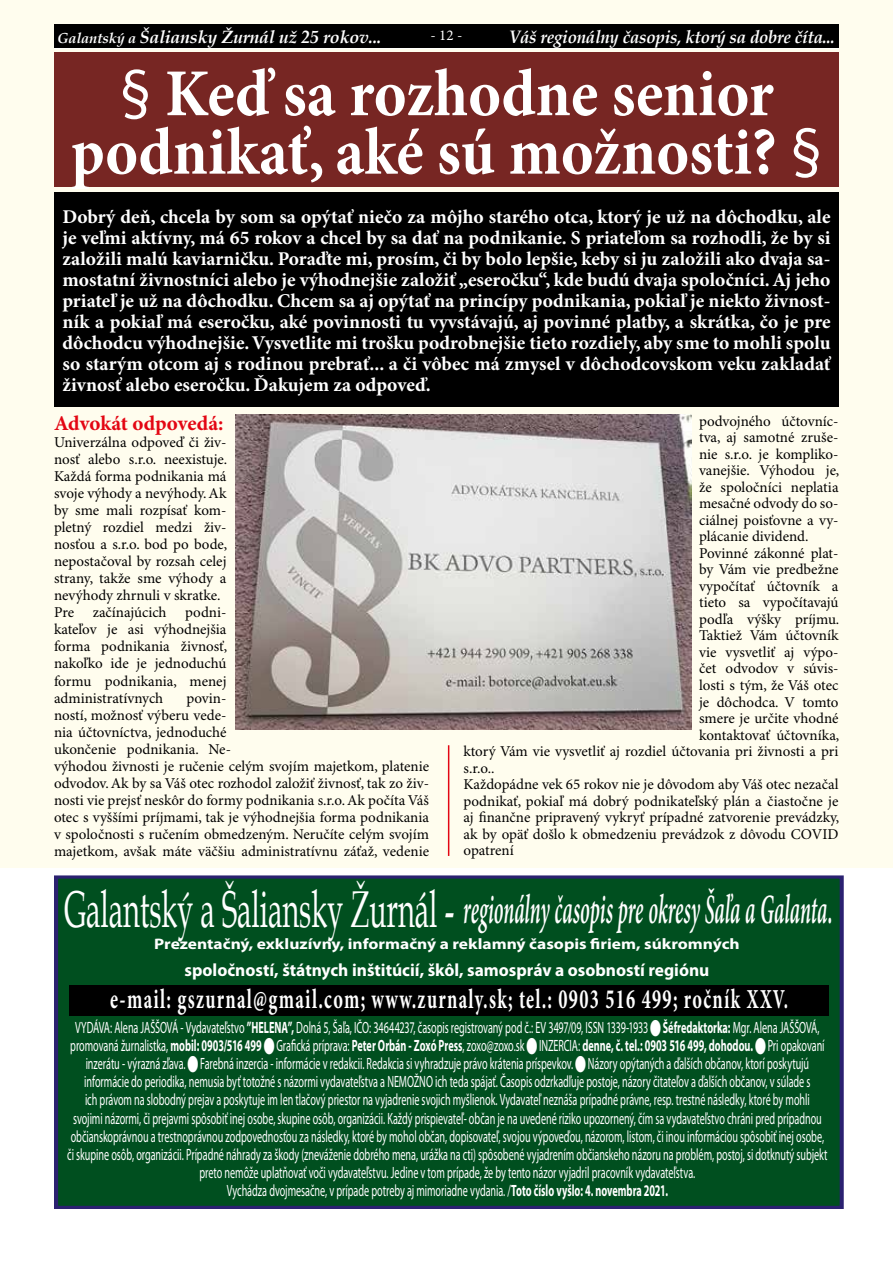
<style>
.page{position:relative;width:893px;height:1263px;background:#fff}
.page>*{position:absolute;margin:0;border:0;box-sizing:border-box;transform-origin:0 0}
.t1{font:700 67.05px/58.5px "Minion Pro";color:#fff;text-align:center;scale:.93 1}
.t2{font:italic 600 41.7px "Minion Pro";color:#fff;scale:.48 1}
.t3{font:700 27.9px "Minion Pro";letter-spacing:.07em;color:#fff;scale:.65 1}
.t4{font:700 21px "Minion Pro";letter-spacing:-.005em;color:#e30613}
.t5{font:700 19.5px/21px "Minion Pro";color:#fff;text-align:justify}
.t6{font:italic 700 18px "Book Antiqua";letter-spacing:-.01em;color:#fff;scale:.93 1}
.t7{font:700 17.7px "Myriad Pro";color:#fff}
.t8{font:italic 700 17.7px "Book Antiqua";letter-spacing:-.01em;color:#fff}
.t9{font:16.35px/18.1px "Myriad Pro";letter-spacing:-.005em;color:#fff;text-align:center;scale:.62 1}
.t10{font:700 15.3px "Myriad Pro";color:#fff;scale:1.14 1}
.t11{font:15px/17.1px "Minion Pro";color:#000}
.t12{font:15px "Minion Pro";color:#fff}
.s1{font-size:14.55px}
.s2{font-family:"Myriad Pro";font-weight:400}
.s3{font-family:"Book Antiqua";font-weight:400;font-style:normal;font-size:51.75px}
.s4{font-size:27.45px}
.s5{font-weight:700}
</style>
<div class="page">
<div style="left:0;top:0;width:893px;height:867px;background:#fffdee"></div>
<div style="left:54px;top:52px;width:785px;height:135px;background:#772623"></div>
<img style="left:235px;top:415px;width:457px;height:315px">
<div style="left:54px;top:192px;width:785px;height:215px;background:#000"></div>
<hr style="left:448px;top:745px;width:1px;height:111px;background:#e30613">
<div style="left:56px;top:877px;width:786px;height:330px;background:#004f1f"></div>
<div style="left:54px;top:875px;width:789px;height:334px;border:4px solid #2b2171"></div>
<div style="left:69px;top:985px;width:760px;height:30px;background:#000"></div>
<hr style="left:54px;top:47px;width:785px;height:2px;background:#fff">
<div style="left:54px;top:24px;width:785px;height:24px;background:#000"></div>
<p class="t8" style="left:57px;top:24px;width:326px"><span class="s1">Galantský a</span> Šaliansky Žurnál už 25 rokov...</p>
<p class="t12" style="left:431px;top:26px;width:33px">- 12 -</p>
<p class="t6" style="left:509px;top:24px;width:352px">Váš regionálny časopis, ktorý sa dobre číta...</p>
<h1 class="t1" style="left:71px;top:67px;width:810px"><span class="s2">§</span> Keď sa rozhodne senior podnikať, aké sú možnosti? <span class="s2">§</span></h1>
<p class="t5" style="left:63px;top:207px;width:770px">Dobrý deň, chcela by som sa opýtať niečo za môjho starého otca, ktorý je už na dôchodku, ale je veľmi aktívny, má 65 rokov a chcel by sa dať na podnikanie. S priateľom sa rozhodli, že by si založili malú kaviarničku. Poraďte mi, prosím, či by bolo lepšie, keby si ju založili ako dvaja sa&shy;mostatní živnostníci alebo je výhodnejšie založiť „eseročku“, kde budú dvaja spoločníci. Aj jeho priateľ je už na dôchodku. Chcem sa aj opýtať na princípy podnikania, pokiaľ je niekto živnost&shy;ník a pokiaľ má eseročku, aké povinnosti tu vyvstávajú, aj povinné platby, a skrátka, čo je pre dôchodcu výhodnejšie. Vysvetlite mi trošku podrobnejšie tieto rozdiely, aby sme to mohli spolu so starým otcom aj s rodinou prebrať... a či vôbec má zmysel v dôchodcovskom veku zakladať živnosť alebo eseročku. Ďakujem za odpoveď.</p>
<h3 class="t4" style="left:54px;top:411px;width:171px">Advokát odpovedá:</h3>
<p class="t11" style="left:54px;top:434px;width:175px">Univerzálna odpoveď či živ&shy;nosť alebo s.r.o. neexistuje.<br>Každá forma podnikania má svoje výhody a nevýhody. Ak by sme mali rozpísať kom&shy;pletný rozdiel medzi živ&shy;nosťou a s.r.o. bod po bode, nepostačoval by rozsah celej strany, takže sme výhody a nevýhody zhrnuli v skratke.<br>Pre začínajúcich podni&shy;kateľov je asi výhodnejšia forma podnikania živnosť, nakoľko ide je jednoduchú formu podnikania, menej administratívnych</p>
<p class="t11" style="left:54px;top:690px;width:377px;text-indent:133px">povin-<br>ností, možnosť výberu vede-<br>nia účtovníctva, jednoduché<br>ukončenie podnikania. Ne-<br>výhodou živnosti je ručenie celým svojím majetkom, platenie odvodov. Ak by sa Váš otec rozhodol založiť živnosť, tak zo živ&shy;nosti vie prejsť neskôr do formy podnikania s.r.o. Ak počíta Váš otec s vyššími príjmami, tak je výhodnejšia forma podnikania v spoločnosti s ručením obmedzeným. Neručíte celým svojím majetkom, avšak máte väčšiu administratívnu záťaž, vedenie</p>
<p class="t11" style="left:699px;top:413px;width:141px">podvojného účtovníc-</p>
<p class="t11" style="left:699px;top:429px;width:141px">tva, aj samotné zruše-</p>
<p class="t11" style="left:699px;top:446px;width:141px">nie s.r.o. je kompliko-</p>
<p class="t11" style="left:699px;top:462px;width:142px">vanejšie. Výhodou je,</p>
<p class="t11" style="left:699px;top:479px;width:141px">že spoločníci neplatia</p>
<p class="t11" style="left:699px;top:495px;width:141px">mesačné odvody do so-</p>
<p class="t11" style="left:699px;top:512px;width:141px">ciálnej poisťovne a vy-</p>
<p class="t11" style="left:699px;top:528px;width:111px">plácanie dividend.</p>
<p class="t11" style="left:699px;top:545px;width:141px">Povinné zákonné plat-</p>
<p class="t11" style="left:699px;top:561px;width:141px">by Vám vie predbežne</p>
<p class="t11" style="left:699px;top:578px;width:141px">vypočítať účtovník a</p>
<p class="t11" style="left:699px;top:595px;width:141px">tieto sa vypočítavajú</p>
<p class="t11" style="left:699px;top:611px;width:142px">podľa výšky príjmu.</p>
<p class="t11" style="left:699px;top:628px;width:141px">Taktiež Vám účtovník</p>
<p class="t11" style="left:699px;top:644px;width:141px">vie vysvetliť aj výpo-</p>
<p class="t11" style="left:699px;top:661px;width:141px">čet odvodov v súvis-</p>
<p class="t11" style="left:699px;top:677px;width:141px">losti s tým, že Váš otec</p>
<p class="t11" style="left:699px;top:694px;width:141px">je dôchodca. V tomto</p>
<p class="t11" style="left:699px;top:710px;width:141px">smere je určite vhodné</p>
<p class="t11" style="left:699px;top:727px;width:142px">kontaktovať účtovníka,</p>
<p class="t11" style="left:463px;top:743px;width:377px">ktorý Vám vie vysvetliť aj rozdiel účtovania pri živnosti a pri</p>
<p class="t11" style="left:463px;top:760px;width:32px">s.r.o..</p>
<p class="t11" style="left:463px;top:776px;width:377px">Každopádne vek 65 rokov nie je dôvodom aby Váš otec nezačal</p>
<p class="t11" style="left:463px;top:793px;width:377px">podnikať, pokiaľ má dobrý podnikateľský plán a čiastočne je</p>
<p class="t11" style="left:463px;top:809px;width:377px">aj finančne pripravený vykryť prípadné zatvorenie prevádzky,</p>
<p class="t11" style="left:463px;top:826px;width:377px">ak by opäť došlo k obmedzeniu prevádzok z dôvodu COVID</p>
<p class="t11" style="left:463px;top:843px;width:52px">opatrení</p>
<h2 class="t2" style="left:64px;top:884px;width:1602px"><span class="s3">Galantský a Šaliansky Žurnál -</span> regionálny časopis pre okresy Šaľa a Galanta.</h2>
<p class="t10" style="left:154px;top:936px;width:515px">Prezentačný, exkluzívny, informačný a reklamný časopis firiem, súkromných</p>
<p class="t7" style="left:185px;top:960px;width:526px">spoločností, štátnych inštitúcií, škôl, samospráv a osobností regiónu</p>
<h3 class="t3" style="left:110px;top:983px;width:1044px">e-mail: gszurnal@gmail.com; www.zurnaly.sk; tel.: 0903 516 499; ročník <span class="s4">XXV.</span></h3>
<p class="t9" style="left:67px;top:1018px;width:1228px">VYDÁVA: Alena JAŠŠOVÁ - Vydavateľstvo <span class="s5">”HELENA”,</span> Dolná 5, Šaľa, IČO: 34644237, časopis registrovaný pod č.: EV 3497/09, ISSN 1339-1933 ■ <span class="s5">Šéfredaktorka:</span> Mgr. Alena JAŠŠOVÁ, promovaná žurnalistka, <span class="s5">mobil: 0903/516 499</span> ■ Grafická príprava: <span class="s5">Peter Orbán - Zoxó Press</span>, zoxo@zoxo.sk ■ INZERCIA: <span class="s5">denne, č. tel.: 0903 516 499, dohodou.</span> ■ Pri opakovaní inzerátu - výrazná zľava. ■ Farebná inzercia - informácie v redakcii. Redakcia si vyhradzuje právo krátenia príspevkov. ■ Názory opýtaných a ďalších občanov, ktorí poskytujú informácie do periodika, nemusia byť totožné s názormi vydavateľstva a NEMOŽNO ich teda spájať. Časopis odzrkadľuje postoje, názory čitateľov a ďalších občanov, v súlade s<br>ich právom na slobodný prejav a poskytuje im len tlačový priestor na vyjadrenie svojich myšlienok. Vydavateľ neznáša prípadné právne, resp. trestné následky, ktoré by mohli<br>svojimi názormi, či prejavmi spôsobiť inej osobe, skupine osôb, organizácii. Každý prispievateľ- občan je na uvedené riziko upozornený, čím sa vydavateľstvo chráni pred prípadnou občianskoprávnou a trestnoprávnou zodpovednosťou za následky, ktoré by mohol občan, dopisovateľ, svojou výpoveďou, názorom, listom, či inou informáciou spôsobiť inej osobe, či skupine osôb, organizácii. Prípadné náhrady za škody (zneváženie dobrého mena, urážka na cti) spôsobené vyjadrením občianskeho názoru na problém, postoj, si dotknutý subjekt preto nemôže uplatňovať voči vydavateľstvu. Jedine v tom prípade, že by tento názor vyjadril pracovník vydavateľstva.<br>Vychádza dvojmesačne, v prípade potreby aj mimoriadne vydania. /<span class="s5">Toto číslo vyšlo: 4. novembra 2021.</span></p>
</div>
